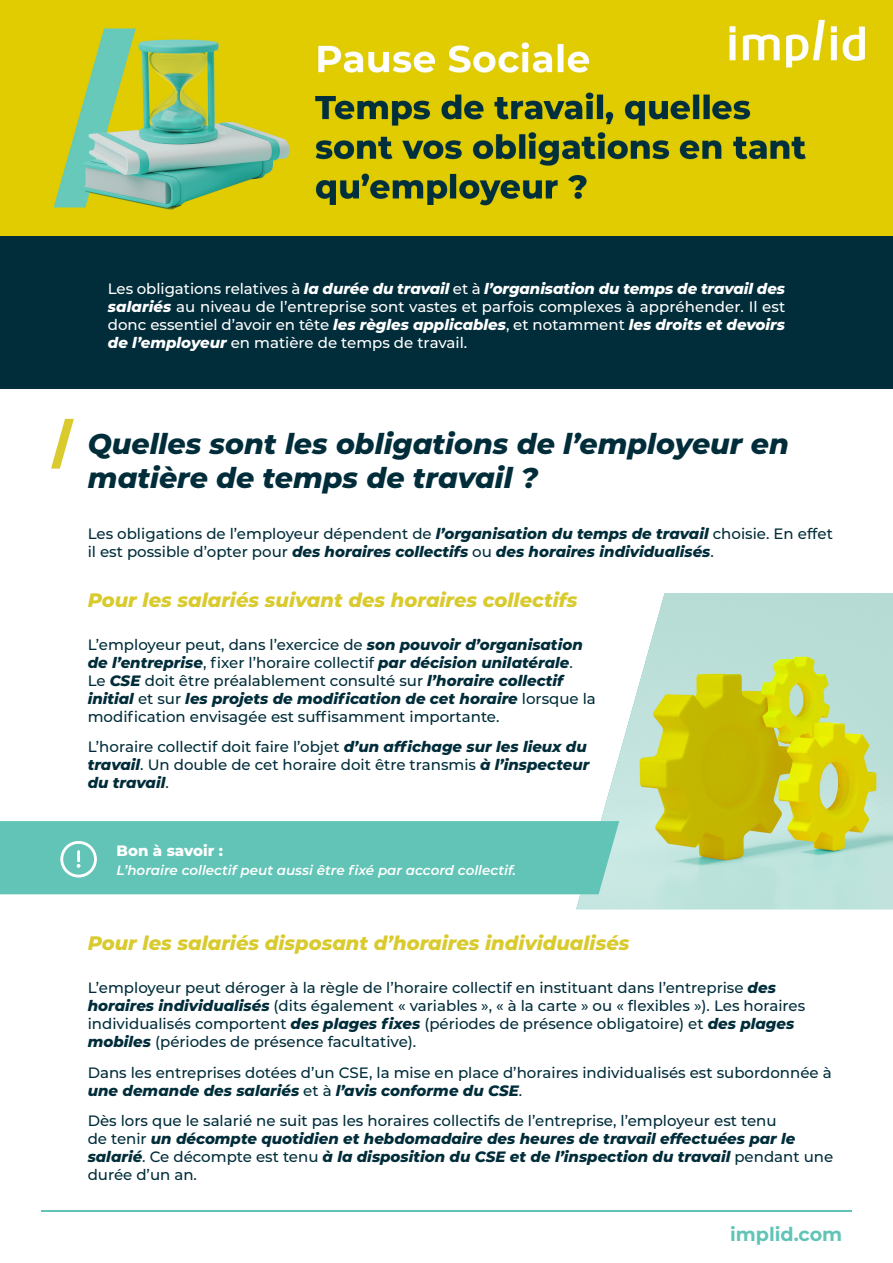
<style>
.page{position:relative;width:893px;height:1263px;background:#fff}
.page>*{position:absolute;margin:0;border:0;box-sizing:border-box;transform-origin:0 0}
.t1{font:italic 800 28.5px/34.2px "Montserrat";color:#012d3a}
.t2{font:italic 800 19.5px "Montserrat";color:#d9ca2e}
.t3{font:700 19.05px "Montserrat";color:#61c4b6}
.t4{font:500 15px/18px "Montserrat";color:#012d3a}
.t5{font:500 15px/18px "Montserrat";color:#fff;text-align:justify}
.t6{font:800 15px "Montserrat";color:#fff}
.t7{font:italic 600 13.5px "Montserrat";color:#fff}
.s1{font-weight:800;font-style:italic}
</style>
<div class="page">
<div style="left:0;top:236px;width:893px;height:153px;background:#012d3a"></div>
<img style="left:0;top:0;width:893px;height:235px">
<img style="left:576px;top:593px;width:317px;height:316px">
<svg style="left:51px;top:419px;width:23px;height:50px"></svg>
<hr style="left:41px;top:1210px;width:811px;height:1px;background:#61c4b6">
<div style="left:0;top:821px;width:619px;height:73px;background:#61c4b6"></div>
<svg style="left:60px;top:841px;width:37px;height:36px"></svg>
<p class="t5" style="left:108px;top:279px;width:679px">Les obligations relatives à <span class="s1">la durée du travail</span> et à <span class="s1">l’organisation du temps de travail des salariés</span> au niveau de l’entreprise sont vastes et parfois complexes à appréhender. Il est donc essentiel d’avoir en tête <span class="s1">les règles applicables</span>, et notamment <span class="s1">les droits et devoirs de l’employeur</span> en matière de temps de travail.</p>
<p class="t1" style="left:88px;top:425px;width:703px">Quelles sont les obligations de l’employeur en matière de temps de travail ?</p>
<p class="t4" style="left:88px;top:524px;width:747px">Les obligations de l’employeur dépendent de <span class="s1">l’organisation du temps de travail</span> choisie. En effet il est possible d’opter pour <span class="s1">des horaires collectifs</span> ou <span class="s1">des horaires individualisés</span>.</p>
<p class="t2" style="left:88px;top:586px;width:491px">Pour les salariés suivant des horaires collectifs</p>
<p class="t4" style="left:88px;top:635px;width:510px">L’employeur peut, dans l’exercice de <span class="s1">son pouvoir d’organisation de l’entreprise</span>, fixer l’horaire collectif <span class="s1">par décision unilatérale</span>.<br>Le <span class="s1">CSE</span> doit être préalablement consulté sur <span class="s1">l’horaire collectif initial</span> et sur <span class="s1">les projets de modification de cet horaire</span> lorsque la modification envisagée est suffisamment importante.</p>
<p class="t4" style="left:88px;top:737px;width:503px">L’horaire collectif doit faire l’objet <span class="s1">d’un affichage sur les lieux du travail</span>. Un double de cet horaire doit être transmis <span class="s1">à l’inspecteur du travail</span>.</p>
<p class="t6" style="left:117px;top:839px;width:108px">Bon à savoir :</p>
<p class="t7" style="left:117px;top:861px;width:401px">L’horaire collectif peut aussi être fixé par accord collectif.</p>
<p class="t2" style="left:88px;top:929px;width:543px">Pour les salariés disposant d’horaires individualisés</p>
<p class="t4" style="left:88px;top:978px;width:719px">L’employeur peut déroger à la règle de l’horaire collectif en instituant dans l’entreprise <span class="s1">des horaires individualisés</span> (dits également « variables », « à la carte » ou « flexibles »). Les horaires individualisés comportent <span class="s1">des plages fixes</span> (périodes de présence obligatoire) et <span class="s1">des plages mobiles</span> (périodes de présence facultative).</p>
<p class="t4" style="left:88px;top:1062px;width:746px">Dans les entreprises dotées d’un CSE, la mise en place d’horaires individualisés est subordonnée à <span class="s1">une demande des salariés</span> et à <span class="s1">l’avis conforme du CSE</span>.</p>
<p class="t4" style="left:88px;top:1111px;width:747px">Dès lors que le salarié ne suit pas les horaires collectifs de l’entreprise, l’employeur est tenu<br>de tenir <span class="s1">un décompte quotidien et hebdomadaire des heures de travail effectuées par le salarié</span>. Ce décompte est tenu <span class="s1">à la disposition du CSE et de l’inspection du travail</span> pendant une durée d’un an.</p>
<p class="t3" style="left:730px;top:1221px;width:114px">implid.com</p>
</div>
